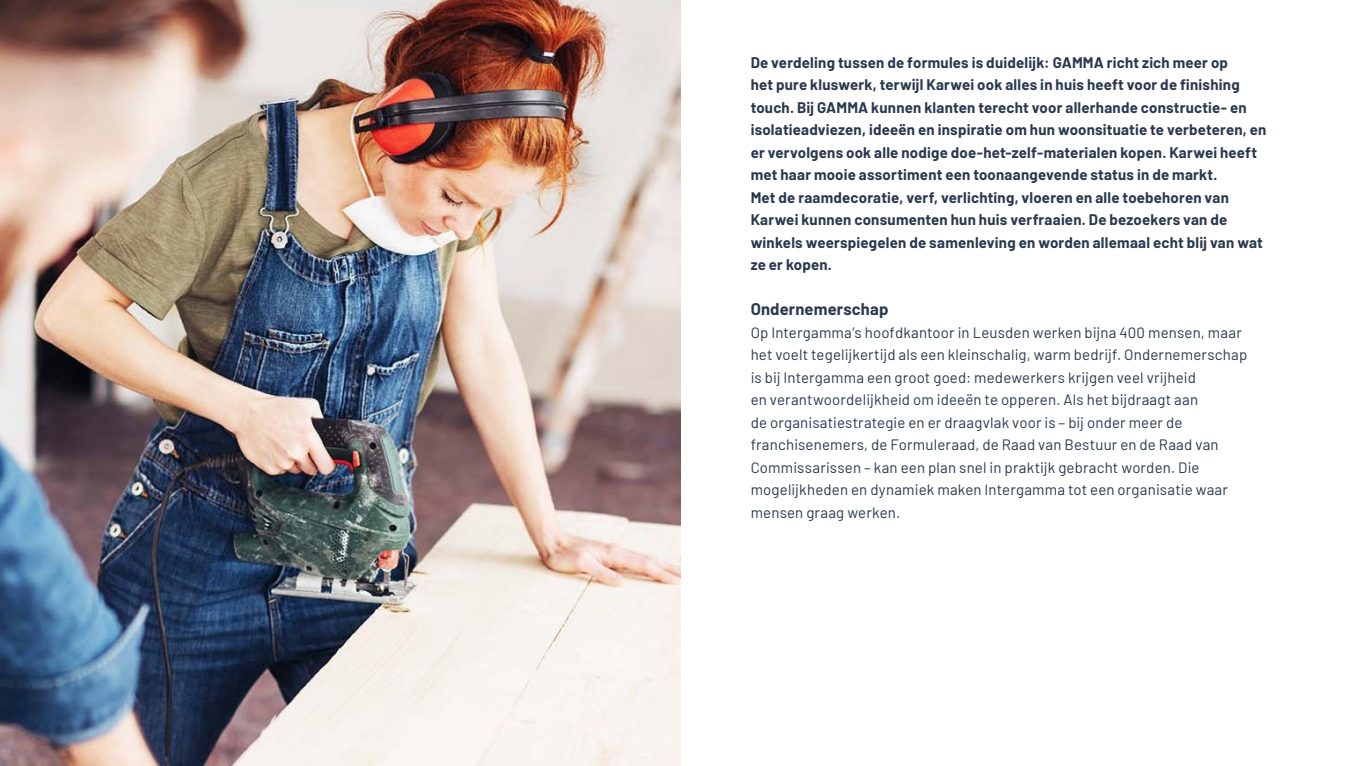
<style>
.page{position:relative;width:1361px;height:766px;background:#fff}
.page>*{position:absolute;margin:0;border:0;box-sizing:border-box;transform-origin:0 0}
.t1{font:700 16.5px "Barlow";letter-spacing:.01em;color:#2a384e}
.t2{font:700 15px/22.5px "Barlow";letter-spacing:.015em;color:#2a384e}
.t3{font:15px/22.5px "Barlow";letter-spacing:.01em;color:#2a384e}
</style>
<div class="page">
<img style="left:0;top:0;width:680px;height:765px">
<p class="t2" style="left:750px;top:50px;width:517px">De verdeling tussen de formules is duidelijk: GAMMA richt zich meer op<br>het pure kluswerk, terwijl Karwei ook alles in huis heeft voor de finishing touch. Bij GAMMA kunnen klanten terecht voor allerhande constructie- en isolatieadviezen, ideeën en inspiratie om hun woonsituatie te verbeteren, en er vervolgens ook alle nodige doe-het-zelf-materialen kopen. Karwei heeft met haar mooie assortiment een toonaangevende status in de markt.</p>
<p class="t2" style="left:750px;top:185px;width:514px">Met de raamdecoratie, verf, verlichting, vloeren en alle toebehoren van Karwei kunnen consumenten hun huis verfraaien. De bezoekers van de winkels weerspiegelen de samenleving en worden allemaal echt blij van wat ze er kopen.</p>
<p class="t1" style="left:750px;top:297px;width:139px">Ondernemerschap</p>
<p class="t3" style="left:750px;top:320px;width:498px">Op Intergamma’s hoofdkantoor in Leusden werken bijna 400 mensen, maar het voelt tegelijkertijd als een kleinschalig, warm bedrijf. Ondernemerschap is bij Intergamma een groot goed: medewerkers krijgen veel vrijheid<br>en verantwoordelijkheid om ideeën te opperen. Als het bijdraagt aan<br>de organisatiestrategie en er draagvlak voor is – bij onder meer de franchisenemers, de Formuleraad, de Raad van Bestuur en de Raad van Commissarissen – kan een plan snel in praktijk gebracht worden. Die mogelijkheden en dynamiek maken Intergamma tot een organisatie waar mensen graag werken.</p>
</div>
